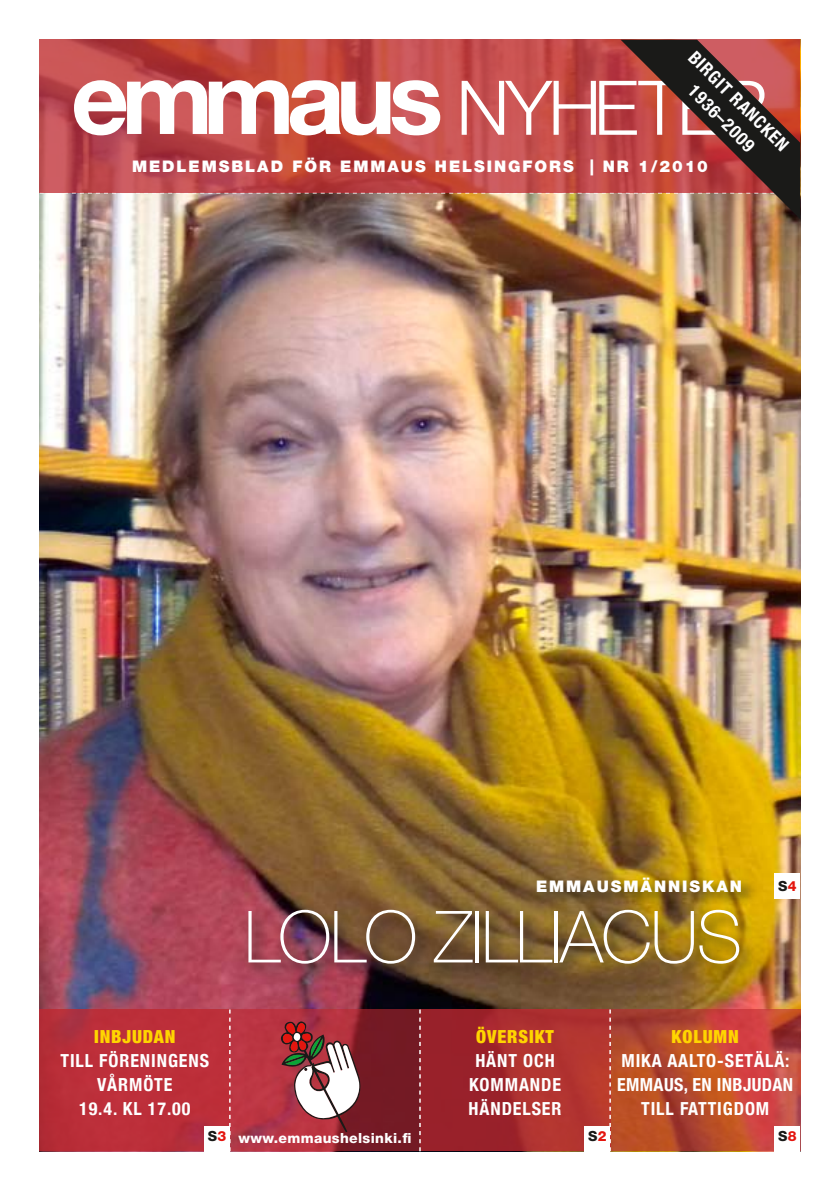
<style>
.page{position:relative;width:840px;height:1191px;background:#fff}
.page>*{position:absolute;margin:0;border:0;box-sizing:border-box;transform-origin:0 0}
.t1{font:100 72px "Helvetica Neue";letter-spacing:-.025em;color:#fff}
.t2{font:200 46px "Helvetica Neue";color:#9c9c9c}
.t3{font:700 condensed 18px/24px "Helvetica Neue";letter-spacing:.05em;color:#fff;text-align:center}
.t4{font:900 condensed 18px "Helvetica Neue";letter-spacing:.05em;color:#ffd500}
.t5{font:900 16px "Helvetica Neue";letter-spacing:.12em;color:#fff}
.t6{font:800 14px "Helvetica Neue";letter-spacing:.025em;color:#fff}
.t7{font:800 14px "Helvetica Neue";letter-spacing:.03em;color:#1a1a18}
.s1{color:#e4160f}
</style>
<div class="page">
<img style="left:40px;top:219px;width:759px;height:790px">
<div style="left:774px;top:873px;width:25px;height:26px;background:#fff"></div>
<div style="left:40px;top:1009px;width:190px;height:142px;background:#bc2e39"></div>
<svg style="left:230px;top:1009px;width:189px;height:142px;background:#972834"></svg>
<div style="left:420px;top:1009px;width:189px;height:142px;background:linear-gradient(to right,#931c29,#bb3b31)"></div>
<svg style="left:610px;top:1009px;width:189px;height:142px;background:#bd4a32"></svg>
<svg style="left:229px;top:1009px;width:1px;height:116px"></svg>
<svg style="left:609px;top:1009px;width:1px;height:117px"></svg>
<div style="left:204px;top:1125px;width:26px;height:26px;background:#fff"></div>
<div style="left:584px;top:1125px;width:25px;height:26px;background:#fff"></div>
<div style="left:774px;top:1125px;width:25px;height:26px;background:#fff"></div>
<svg style="left:419px;top:1009px;width:1px;height:142px"></svg>
<svg style="left:281px;top:1021px;width:79px;height:111px"></svg>
<div style="left:243px;top:872px;width:513px;height:107px;background:#1a1a18;opacity:.75"></div>
<svg style="left:40px;top:40px;width:759px;height:179px;background:#b8645f"></svg>
<p class="t3" style="left:700px;top:45px;width:134px;rotate:45deg">BIRGIT RANCKEN<br>1936–2009</p>
<h2 class="t2" style="left:734px;top:61px;width:50px">| 1</h2>
<p class="t5" style="left:132px;top:157px;width:577px">MEDLEMSBLAD FÖR EMMAUS HELSINGFORS | NR 1/2010</p>
<p class="t5" style="left:535px;top:877px;width:207px">EMMAUSMÄNNISKAN</p>
<h1 class="t1" style="left:244px;top:895px;width:499px">LOLO ZILLIACUS</h1>
<p class="t7" style="left:777px;top:877px;width:20px">S<span class="s1">4</span></p>
<p class="t4" style="left:94px;top:1025px;width:83px">INBJUDAN</p>
<p class="t3" style="left:60px;top:1048px;width:150px">TILL FÖRENINGENS<br>VÅRMÖTE<br>19.4. KL 17.00</p>
<p class="t4" style="left:476px;top:1025px;width:79px">ÖVERSIKT</p>
<p class="t3" style="left:468px;top:1048px;width:94px">HÄNT OCH<br>KOMMANDE<br>HÄNDELSER</p>
<p class="t4" style="left:671px;top:1025px;width:69px">KOLUMN</p>
<p class="t3" style="left:617px;top:1048px;width:174px;text-align:left">MIKA AALTO-SETÄLÄ:<br>EMMA</p>
<p class="t3" style="left:663px;top:1071px;width:109px">US, EN INBJUDAN</p>
<p class="t3" style="left:640px;top:1095px;width:10px">TILL</p>
<p class="t3" style="left:679px;top:1095px;width:11px">FATTIGDOM</p>
<p class="t7" style="left:208px;top:1127px;width:20px">S<span class="s1">3</span></p>
<p class="t7" style="left:587px;top:1127px;width:20px">S<span class="s1">2</span></p>
<p class="t7" style="left:777px;top:1127px;width:20px">S<span class="s1">8</span></p>
<p class="t6" style="left:238px;top:1129px;width:174px">www.emmaushelsinki.fi</p>
</div>
